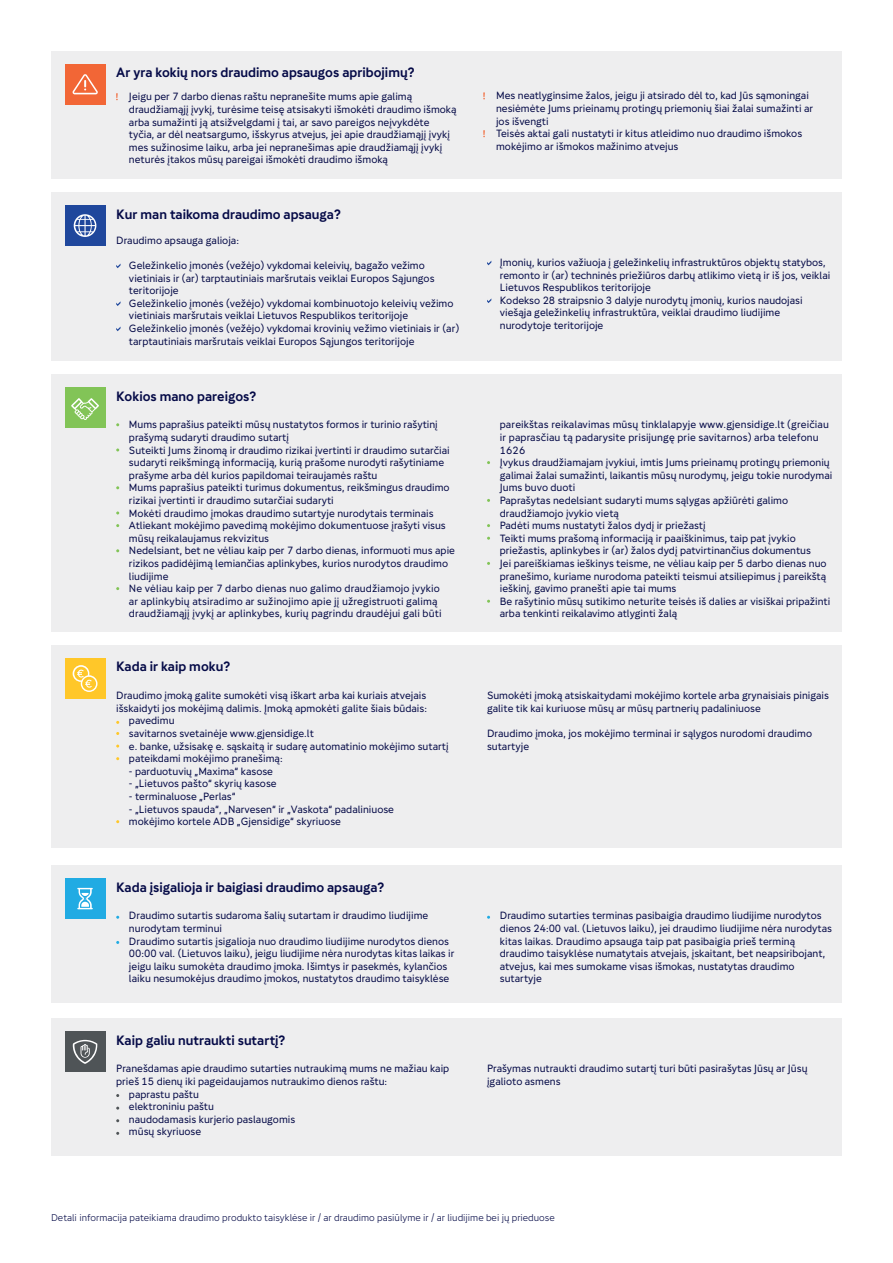
<style>
.page{position:relative;width:893px;height:1263px;background:#fff}
.page>*{position:absolute;margin:0;border:0;box-sizing:border-box;transform-origin:0 0}
.t1{font:700 13.5px "Gjensidige Type";color:#050a47}
.t2{font:10.5px/12.6px "Gjensidige Type";color:#050a47}
.t3{font:300 9.75px "Gjensidige Type";color:#050a47}
</style>
<div class="page">
<div style="left:51px;top:51px;width:791px;height:128px;background:#eeeeef"></div>
<div style="left:51px;top:192px;width:791px;height:169px;background:#eeeeef"></div>
<svg style="left:116px;top:93px;width:2px;height:7px"></svg>
<svg style="left:483px;top:92px;width:2px;height:7px"></svg>
<svg style="left:483px;top:130px;width:2px;height:7px"></svg>
<svg style="left:116px;top:264px;width:5px;height:4px"></svg>
<svg style="left:116px;top:301px;width:5px;height:5px"></svg>
<svg style="left:116px;top:327px;width:5px;height:4px"></svg>
<div style="left:65px;top:64px;width:40px;height:40px;background:#f26636"></div>
<svg style="left:72px;top:74px;width:26px;height:20px"></svg>
<div style="left:65px;top:205px;width:40px;height:41px;background:#1f479c"></div>
<svg style="left:74px;top:214px;width:22px;height:23px"></svg>
<div style="left:51px;top:374px;width:791px;height:257px;background:#eeeeef"></div>
<div style="left:65px;top:387px;width:40px;height:41px;background:#82c457"></div>
<svg style="left:71px;top:398px;width:28px;height:22px"></svg>
<div style="left:51px;top:645px;width:791px;height:203px;background:#eeeeef"></div>
<div style="left:65px;top:658px;width:40px;height:41px;background:#ffc729"></div>
<svg style="left:73px;top:665px;width:24px;height:27px"></svg>
<div style="left:51px;top:865px;width:791px;height:137px;background:#eeeeef"></div>
<div style="left:51px;top:1018px;width:791px;height:137px;background:#eeeeef"></div>
<div style="left:65px;top:878px;width:40px;height:41px;background:#21abe3"></div>
<svg style="left:77px;top:888px;width:16px;height:21px"></svg>
<div style="left:65px;top:1032px;width:40px;height:40px;background:#4f5457"></div>
<svg style="left:73px;top:1040px;width:24px;height:24px"></svg>
<p class="t1" style="left:116px;top:64px;width:300px">Ar yra kokių nors draudimo apsaugos apribojimų?</p>
<p class="t2" style="left:129px;top:90px;width:329px">Jeigu per 7 darbo dienas raštu nepranešite mums apie galimą draudžiamąjį įvykį, turėsime teisę atsisakyti išmokėti draudimo išmoką arba sumažinti ją atsižvelgdami į tai, ar savo pareigos neįvykdėte tyčia, ar dėl neatsargumo, išskyrus atvejus, jei apie draudžiamąjį įvykį mes sužinosime laiku, arba jei nepranešimas apie draudžiamąjį įvykį neturės įtakos mūsų pareigai išmokėti draudimo išmoką</p>
<p class="t2" style="left:496px;top:89px;width:319px">Mes neatlyginsime žalos, jeigu ji atsirado dėl to, kad Jūs sąmoningai nesiėmėte Jums prieinamų protingų priemonių šiai žalai sumažinti ar jos išvengti</p>
<p class="t2" style="left:496px;top:127px;width:308px">Teisės aktai gali nustatyti ir kitus atleidimo nuo draudimo išmokos mokėjimo ar išmokos mažinimo atvejus</p>
<p class="t1" style="left:116px;top:206px;width:226px">Kur man taikoma draudimo apsauga?</p>
<p class="t2" style="left:116px;top:234px;width:124px">Draudimo apsauga galioja:</p>
<p class="t2" style="left:129px;top:259px;width:307px">Geležinkelio įmonės (vežėjo) vykdomai keleivių, bagažo vežimo vietiniais ir (ar) tarptautiniais maršrutais veiklai Europos Sąjungos teritorijoje</p>
<p class="t2" style="left:129px;top:297px;width:326px">Geležinkelio įmonės (vežėjo) vykdomai kombinuotojo keleivių vežimo vietiniais maršrutais veiklai Lietuvos Respublikos teritorijoje</p>
<p class="t2" style="left:129px;top:322px;width:332px">Geležinkelio įmonės (vežėjo) vykdomai krovinių vežimo vietiniais ir (ar) tarptautiniais maršrutais veiklai Europos Sąjungos teritorijoje</p>
<p class="t1" style="left:116px;top:388px;width:141px">Kokios mano pareigos?</p>
<p class="t2" style="left:129px;top:418px;width:310px">Mums paprašius pateikti mūsų nustatytos formos ir turinio rašytinį prašymą sudaryti draudimo sutartį</p>
<p class="t2" style="left:129px;top:443px;width:322px">Suteikti Jums žinomą ir draudimo rizikai įvertinti ir draudimo sutarčiai sudaryti reikšmingą informaciją, kurią prašome nurodyti rašytiniame prašyme arba dėl kurios papildomai teiraujamės raštu</p>
<p class="t2" style="left:129px;top:481px;width:322px">Mums paprašius pateikti turimus dokumentus, reikšmingus draudimo rizikai įvertinti ir draudimo sutarčiai sudaryti</p>
<p class="t2" style="left:129px;top:506px;width:306px">Mokėti draudimo įmokas draudimo sutartyje nurodytais terminais</p>
<p class="t2" style="left:129px;top:519px;width:318px">Atliekant mokėjimo pavedimą mokėjimo dokumentuose įrašyti visus mūsų reikalaujamus rekvizitus</p>
<p class="t2" style="left:129px;top:544px;width:328px">Nedelsiant, bet ne vėliau kaip per 7 darbo dienas, informuoti mus apie rizikos padidėjimą lemiančias aplinkybes, kurios nurodytos draudimo liudijime</p>
<p class="t2" style="left:129px;top:582px;width:314px">Ne vėliau kaip per 7 darbo dienas nuo galimo draudžiamojo įvykio ar aplinkybių atsiradimo ar sužinojimo apie jį užregistruoti galimą draudžiamąjį įvykį ar aplinkybes, kurių pagrindu draudėjui gali būti</p>
<p class="t1" style="left:116px;top:659px;width:115px">Kada ir kaip moku?</p>
<p class="t2" style="left:116px;top:689px;width:312px">Draudimo įmoką galite sumokėti visą iškart arba kai kuriais atvejais išskaidyti jos mokėjimą dalimis. Įmoką apmokėti galite šiais būdais:</p>
<p class="t2" style="left:129px;top:714px;width:47px">pavedimu</p>
<p class="t2" style="left:129px;top:727px;width:186px">savitarnos svetainėje www.gjensidige.lt</p>
<p class="t2" style="left:129px;top:739px;width:321px">e. banke, užsisakę e. sąskaitą ir sudarę automatinio mokėjimo sutartį</p>
<p class="t2" style="left:129px;top:752px;width:155px">pateikdami mokėjimo pranešimą:</p>
<p class="t2" style="left:129px;top:765px;width:146px">- parduotuvių „Maxima“ kasose</p>
<p class="t2" style="left:129px;top:777px;width:149px">- „Lietuvos pašto“ skyrių kasose</p>
<p class="t2" style="left:129px;top:790px;width:108px">- terminaluose „Perlas“</p>
<p class="t2" style="left:129px;top:802px;width:267px">- „Lietuvos spauda“, „Narvesen“ ir „Vaskota“ padaliniuose</p>
<p class="t2" style="left:129px;top:815px;width:214px">mokėjimo kortele ADB „Gjensidige“ skyriuose</p>
<p class="t1" style="left:116px;top:879px;width:270px">Kada įsigalioja ir baigiasi draudimo apsauga?</p>
<p class="t2" style="left:129px;top:909px;width:301px">Draudimo sutartis sudaroma šalių sutartam ir draudimo liudijime nurodytam terminui</p>
<p class="t2" style="left:129px;top:934px;width:327px">Draudimo sutartis įsigalioja nuo draudimo liudijime nurodytos dienos 00:00 val. (Lietuvos laiku), jeigu liudijime nėra nurodytas kitas laikas ir jeigu laiku sumokėta draudimo įmoka. Išimtys ir pasekmės, kylančios laiku nesumokėjus draudimo įmokos, nustatytos draudimo taisyklėse</p>
<p class="t1" style="left:116px;top:1032px;width:171px">Kaip galiu nutraukti sutartį?</p>
<p class="t2" style="left:116px;top:1062px;width:335px">Pranešdamas apie draudimo sutarties nutraukimą mums ne mažiau kaip prieš 15 dienų iki pageidaujamos nutraukimo dienos raštu:</p>
<p class="t2" style="left:129px;top:1087px;width:72px">paprastu paštu</p>
<p class="t2" style="left:129px;top:1100px;width:86px">elektroniniu paštu</p>
<p class="t2" style="left:129px;top:1113px;width:168px">naudodamasis kurjerio paslaugomis</p>
<p class="t2" style="left:129px;top:1125px;width:74px">mūsų skyriuose</p>
<p class="t2" style="left:500px;top:256px;width:332px">Įmonių, kurios važiuoja į geležinkelių infrastruktūros objektų statybos, remonto ir (ar) techninės priežiūros darbų atlikimo vietą ir iš jos, veiklai<br>Lietuvos Respublikos teritorijoje</p>
<p class="t2" style="left:500px;top:294px;width:304px">Kodekso 28 straipsnio 3 dalyje nurodytų įmonių, kurios naudojasi viešąja geležinkelių infrastruktūra, veiklai draudimo liudijime nurodytoje teritorijoje</p>
<p class="t2" style="left:500px;top:418px;width:331px">pareikštas reikalavimas mūsų tinklalapyje www.gjensidige.lt (greičiau ir paprasčiau tą padarysite prisijungę prie savitarnos) arba telefonu<br>1626</p>
<p class="t2" style="left:500px;top:456px;width:334px">Įvykus draudžiamajam įvykiui, imtis Jums prieinamų protingų priemonių galimai žalai sumažinti, laikantis mūsų nurodymų, jeigu tokie nurodymai<br>Jums buvo duoti</p>
<p class="t2" style="left:500px;top:494px;width:290px">Paprašytas nedelsiant sudaryti mums sąlygas apžiūrėti galimo draudžiamojo įvykio vietą</p>
<p class="t2" style="left:500px;top:519px;width:207px">Padėti mums nustatyti žalos dydį ir priežastį</p>
<p class="t2" style="left:500px;top:532px;width:313px">Teikti mums prašomą informaciją ir paaiškinimus, taip pat įvykio priežastis, aplinkybes ir (ar) žalos dydį patvirtinančius dokumentus</p>
<p class="t2" style="left:500px;top:557px;width:328px;text-align:justify">Jei pareiškiamas ieškinys teisme, ne vėliau kaip per 5 darbo dienas nuo pranešimo, kuriame nurodoma pateikti teismui atsiliepimus į pareikštą ieškinį, gavimo pranešti apie tai mums</p>
<p class="t2" style="left:500px;top:595px;width:332px">Be rašytinio mūsų sutikimo neturite teisės iš dalies ar visiškai pripažinti arba tenkinti reikalavimo atlyginti žalą</p>
<p class="t2" style="left:487px;top:689px;width:343px">Sumokėti įmoką atsiskaitydami mokėjimo kortele arba grynaisiais pinigais galite tik kai kuriuose mūsų ar mūsų partnerių padaliniuose</p>
<p class="t2" style="left:487px;top:727px;width:326px">Draudimo įmoka, jos mokėjimo terminai ir sąlygos nurodomi draudimo sutartyje</p>
<p class="t2" style="left:500px;top:909px;width:334px">Draudimo sutarties terminas pasibaigia draudimo liudijime nurodytos dienos 24:00 val. (Lietuvos laiku), jei draudimo liudijime nėra nurodytas kitas laikas. Draudimo apsauga taip pat pasibaigia prieš terminą draudimo taisyklėse numatytais atvejais, įskaitant, bet neapsiribojant, atvejus, kai mes sumokame visas išmokas, nustatytas draudimo sutartyje</p>
<p class="t2" style="left:487px;top:1062px;width:322px">Prašymas nutraukti draudimo sutartį turi būti pasirašytas Jūsų ar Jūsų įgalioto asmens</p>
<p class="t3" style="left:51px;top:1212px;width:505px">Detali informacija pateikiama draudimo produkto taisyklėse ir / ar draudimo pasiūlyme ir / ar liudijime bei jų prieduose</p>
</div>
